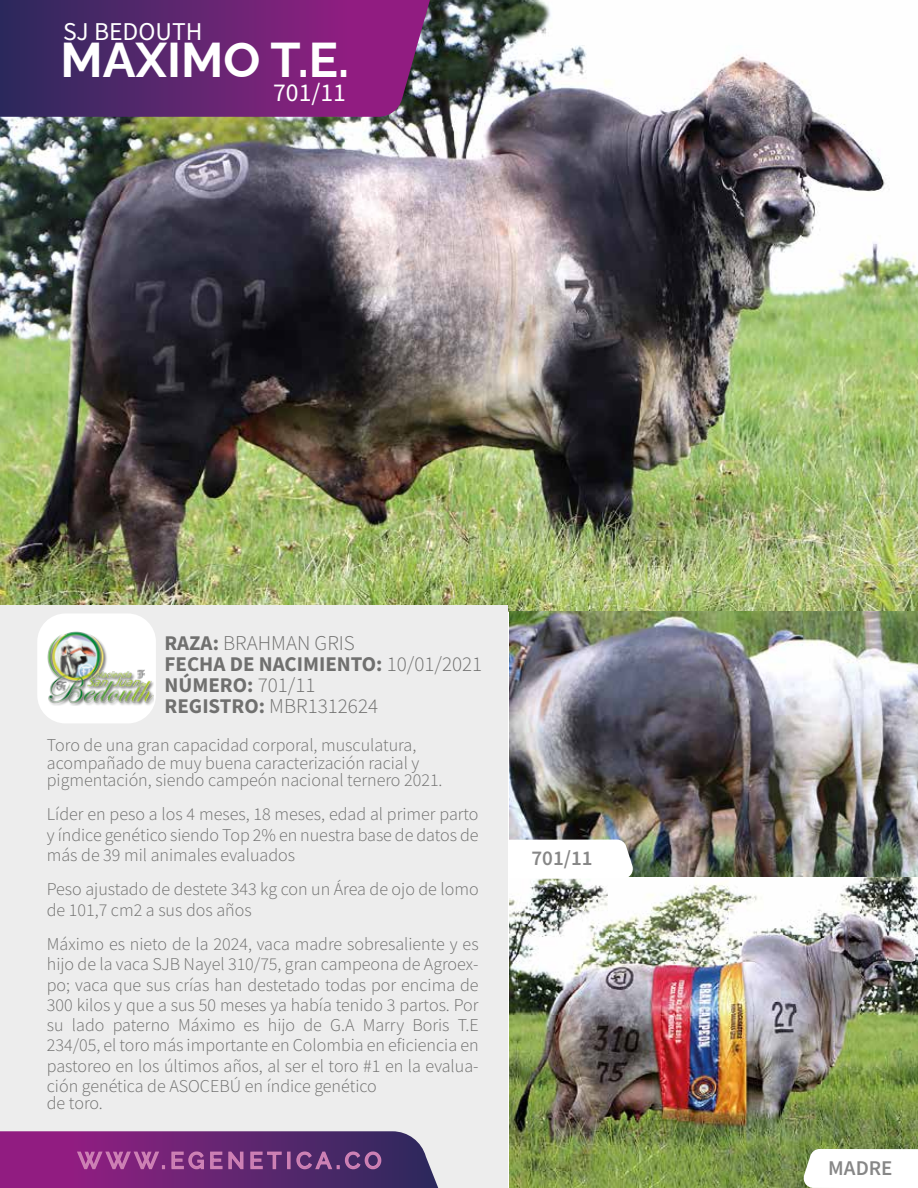
<style>
.page{position:relative;width:918px;height:1188px;background:#fff}
.page>*{position:absolute;margin:0;border:0;box-sizing:border-box;transform-origin:0 0}
.t1{font:700 48.9px "Raleway";color:#fff}
.t2{font:600 32.25px "Source Sans Pro";color:#878787}
.t3{font:25.65px "Source Sans Pro";color:#fff}
.t4{font:500 22.65px "Raleway";letter-spacing:.2em;color:#ce81b5}
.t5{font:700 21px/21px "Source Sans Pro";color:#70706f}
.t6{font:600 21px "Source Sans Pro";color:#878787}
.t7{font:300 18px/20.2px "Source Sans Pro";color:#70706f}
.s1{font-weight:300}
</style>
<div class="page">
<img style="left:0;top:0;width:918px;height:611px">
<svg style="left:0;top:0;width:430px;height:117px;background:#642670"></svg>
<div style="left:0;top:605px;width:508px;height:583px;background:#ededed"></div>
<svg style="left:0;top:1131px;width:438px;height:57px;background:#73307b"></svg>
<img style="left:509px;top:612px;width:409px;height:266px">
<img style="left:509px;top:878px;width:409px;height:310px">
<svg style="left:509px;top:840px;width:125px;height:39px"></svg>
<svg style="left:792px;top:1139px;width:126px;height:49px"></svg>
<div style="left:37px;top:613px;width:119px;height:110px;background:#fff;border-radius:28px"></div>
<img style="left:47px;top:631px;width:106px;height:75px">
<h3 class="t3" style="left:63px;top:15px;width:141px">SJ BEDOUTH</h3>
<h1 class="t1" style="left:60px;top:21px;width:290px">MAXIMO T.E.</h1>
<h3 class="t3" style="left:273px;top:76px;width:74px">701/11</h3>
<p class="t5" style="left:165px;top:632px;width:319px">RAZA: <span class="s1">BRAHMAN GRIS<br></span>FECHA DE NACIMIENTO: <span class="s1">10/01/2021<br></span>NÚMERO: <span class="s1">701/11<br></span>REGISTRO: <span class="s1">MBR1312624</span></p>
<p class="t7" style="left:47px;top:737px;width:397px;line-height:17.2px">Toro de una gran capacidad corporal, musculatura, acompañado de muy buena caracterización racial y pigmentación, siendo campeón nacional ternero 2021.</p>
<p class="t7" style="left:47px;top:804px;width:433px;text-align:justify">Líder en peso a los 4 meses, 18 meses, edad al primer parto y índice genético siendo Top 2% en nuestra base de datos de más de 39 mil animales evaluados</p>
<p class="t7" style="left:47px;top:879px;width:433px">Peso ajustado de destete 343 kg con un Área de ojo de lomo de 101,7 cm2 a sus dos años</p>
<p class="t7" style="left:47px;top:934px;width:433px;text-align:justify">Máximo es nieto de la 2024, vaca madre sobresaliente y es hijo de la vaca SJB Nayel 310/75, gran campeona de Agroex&shy;po; vaca que sus crías han destetado todas por encima de 300 kilos y que a sus 50 meses ya había tenido 3 partos. Por su lado paterno Máximo es hijo de G.A Marry Boris T.E 234/05, el toro más importante en Colombia en eficiencia en pastoreo en los últimos años, al ser el toro #1 en la evalua&shy;ción genética de ASOCEBÚ en índice genético</p>
<p class="t7" style="left:47px;top:1093px;width:58px">de toro.</p>
<p class="t6" style="left:532px;top:844px;width:63px">701/11</p>
<p class="t4" style="left:78px;top:1142px;width:305px">WWW.EGENETICA.CO</p>
<h2 class="t2" style="left:816px;top:1136px;width:93px">PADRE</h2>
<p class="t6" style="left:828px;top:1154px;width:66px">MADRE</p>
</div>
